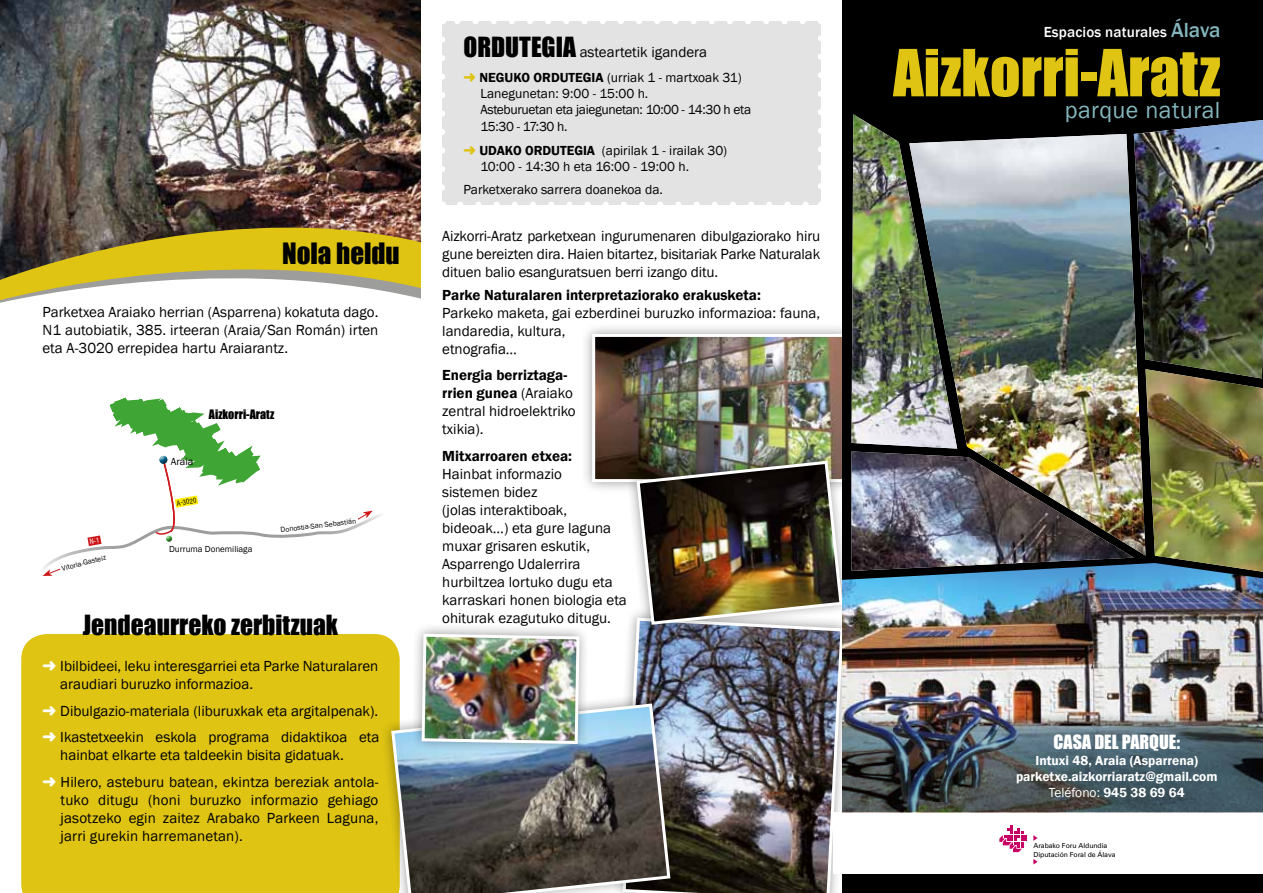
<style>
.page{position:relative;width:1263px;height:893px;background:#fff}
.page>*{position:absolute;margin:0;border:0;box-sizing:border-box;transform-origin:0 0}
.t1{font:60px "Impact";color:#dfc414}
.t2{font:27px "Impact";color:#000}
.t3{font:25.5px "Impact";color:#000}
.t4{font:24px "Franklin Gothic";letter-spacing:.02em;color:#84b5bd}
.t5{font:18px "Impact";color:#fff}
.t6{font:15px/18px "Franklin Gothic";color:#000}
.t7{font:600 15px "Franklin Gothic";color:#000}
.t8{font:500 15px "Franklin Gothic";letter-spacing:.01em;color:#fff}
.t9{font:13.5px/16.2px "Franklin Gothic";letter-spacing:-.025em;color:#000}
.t10{font:13.5px/16.2px "Franklin Gothic";color:#000}
.t11{font:600 13.5px/16.2px "Franklin Gothic";color:#fff;text-align:center}
.t12{font:12px "Impact";color:#000}
.t13{font:10.5px "Franklin Gothic";color:#000}
.t14{font:9px "Franklin Gothic";color:#000}
.t15{font:7.5px "Franklin Gothic";color:#000}
.t16{font:6.9px/8.9px "Univers";letter-spacing:-.01em;color:#000}
.t17{font:condensed 6.9px "Helvetica";color:#000}
.s1{font-family:"Dingthings 4 Normal";color:#fff}
.s2{font-family:"Impact";font-size:25.5px}
.s3{font-family:"Dingthings 4 Normal";color:#dfc414}
.s4{font-weight:600}
.s5{font-size:21px;color:#84b5bd}
.s6{font-weight:400}
</style>
<div class="page">
<img style="left:683px;top:756px;width:159px;height:137px">
<div style="left:442px;top:21px;width:379px;height:184px;background:#e3e3e3"></div>
<svg style="left:454px;top:21px;width:349px;height:3px"></svg>
<div style="left:21px;top:634px;width:379px;height:259px;background:#dfc414"></div>
<img style="left:0;top:0;width:421px;height:113px">
<svg style="left:378px;top:691px;width:305px;height:202px;background:#a29023"></svg>
<img style="left:390px;top:702px;width:282px;height:191px">
<div style="left:842px;top:0;width:421px;height:721px;background:#000"></div>
<div style="left:842px;top:618px;width:421px;height:275px;background:#000"></div>
<div style="left:833px;top:812px;width:430px;height:62px;background:#fff"></div>
<img style="left:410px;top:30px;width:853px;height:726px">
<img style="left:851px;top:451px;width:283px;height:120px">
<img style="left:842px;top:714px;width:421px;height:98px">
<svg style="left:0;top:113px;width:588px;height:481px"></svg>
<div style="left:159px;top:453px;width:11px;height:9px;background:#fff"></div>
<div style="left:159px;top:455px;width:11px;height:10px;background:#000;opacity:.4"></div>
<svg style="left:1033px;top:835px;width:5px;height:6px"></svg>
<svg style="left:1033px;top:859px;width:5px;height:5px"></svg>
<svg style="left:999px;top:825px;width:27px;height:27px"></svg>
<svg style="left:36px;top:458px;width:350px;height:118px"></svg>
<h2 class="t2" style="left:282px;top:232px;width:119px">Nola heldu</h2>
<p class="t6" style="left:43px;top:304px;width:337px;text-align:justify">Parketxea Araiako herrian (Asparrena) kokatuta dago.<br>N1 autobiatik, 385. irteeran (Araia/San Román) irten eta A-3020 errepidea hartu Araiarantz.</p>
<p class="t15" style="left:61px;top:564px;width:47px;rotate:-14deg">Vitoria-Gasteiz</p>
<p class="t12" style="left:209px;top:405px;width:67px">Aizkorri-Aratz</p>
<p class="t13" style="left:171px;top:455px;width:24px">Araia</p>
<p class="t17" style="left:176px;top:499px;width:21px;rotate:-10deg">A-3020</p>
<p class="t15" style="left:280px;top:525px;width:77px;rotate:-7deg">Donostia-San Sebastián</p>
<p class="t14" style="left:169px;top:544px;width:85px">Durruma Donemiliaga</p>
<h3 class="t3" style="left:83px;top:605px;width:257px">Jendeaurreko zerbitzuak</h3>
<p class="t6" style="left:60px;top:657px;width:320px;text-indent:-18px"><span class="s1">·</span> Ibilbideei, leku interesgarriei eta Parke Naturalaren araudiari buruzko informazioa.</p>
<p class="t6" style="left:43px;top:698px;width:338px;line-height:26.5px"><span class="s1">·</span> Dibulgazio-materiala (liburuxkak eta argitalpenak). <span class="s1">·</span> Ikastetxeekin eskola programa didaktikoa eta</p>
<p class="t6" style="left:43px;top:742px;width:337px;line-height:26.5px;text-indent:18px">hainbat elkarte eta taldeekin bisita gidatuak.<br><span class="s1">·</span> Hilero, asteburu batean, ekintza bereziak antola-</p>
<p class="t6" style="left:61px;top:791px;width:319px;text-align:justify">tuko ditugu (honi buruzko informazio gehiago jasotzeko egin zaitez Arabako Parkeen Laguna, jarri gurekin harremanetan).</p>
<p class="t6" style="left:463px;top:44px;width:245px"><span class="s2">ORDUTEGIA</span> asteartetik igandera</p>
<p class="t9" style="left:480px;top:70px;width:272px;text-indent:-17px"><span class="s3">·</span> <span class="s4">NEGUKO ORDUTEGIA</span> (urriak 1 - martxoak 31)<br>Lanegunetan: 9:00 - 15:00 h.<br>Asteburuetan eta jaiegunetan: 10:00 - 14:30 h eta 15:30 - 17:30 h.</p>
<p class="t10" style="left:480px;top:143px;width:248px;text-indent:-17px"><span class="s3">·</span> <span class="s4">UDAKO ORDUTEGIA</span> (apirilak 1 - irailak 30)<br>10:00 - 14:30 h eta 16:00 - 19:00 h.</p>
<p class="t10" style="left:463px;top:181px;width:201px">Parketxerako sarrera doanekoa da.</p>
<p class="t6" style="left:442px;top:228px;width:379px;text-align:justify">Aizkorri-Aratz parketxean ingurumenaren dibulgaziorako hiru gune bereizten dira. Haien bitartez, bisitariak Parke Naturalak dituen balio esanguratsuen berri izango ditu.</p>
<p class="t7" style="left:442px;top:285px;width:320px">Parke Naturalaren interpretaziorako erakusketa:</p>
<p class="t6" style="left:442px;top:304px;width:379px">Parkeko maketa, gai ezberdinei buruzko informazioa: fauna, landaredia, kultura,<br>etnografia…</p>
<p class="t6" style="left:442px;top:367px;width:135px"><span class="s4">Energia berriztaga&shy;rrien gunea</span> (Araiako zentral hidroelektriko txikia).</p>
<p class="t7" style="left:442px;top:446px;width:131px">Mitxarroaren etxea:</p>
<p class="t6" style="left:442px;top:465px;width:186px">Hainbat informazio<br>sistemen bidez<br>(jolas interaktiboak, bideoak…) eta gure laguna muxar grisaren eskutik,<br>Asparrengo Udalerrira hurbiltzea lortuko dugu eta karraskari honen biologia eta ohiturak ezagutuko ditugu.</p>
<p class="t8" style="left:1044px;top:23px;width:178px">Espacios naturales <span class="s5">álava</span></p>
<h1 class="t1" style="left:893px;top:26px;width:329px">Aizkorri-Aratz</h1>
<h3 class="t4" style="left:1065px;top:95px;width:157px">parque natural</h3>
<p class="t5" style="left:1053px;top:727px;width:128px">CASA DEL PARQUE:</p>
<p class="t11" style="left:1016px;top:752px;width:203px">Intuxi 48, Araia (Asparrena) parketxe.aizkorriaratz@gmail.com<br><span class="s6">Teléfono:</span> 945 38 69 64</p>
<p class="t16" style="left:1033px;top:841px;width:84px">Arabako Foru Aldundia<br>Diputación Foral de Álava</p>
</div>
